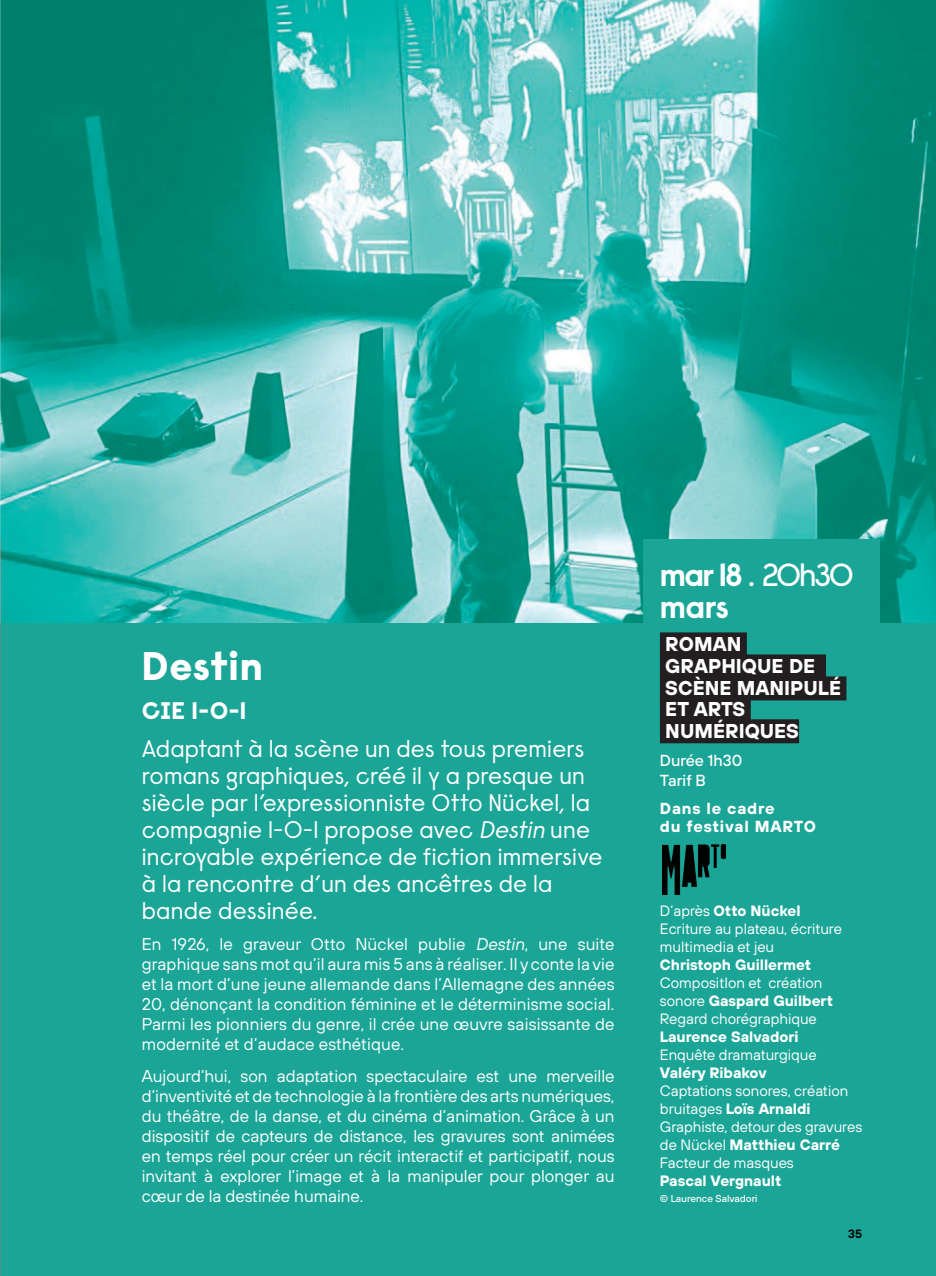
<style>
.page{position:relative;width:936px;height:1276px;background:#fff}
.page>*{position:absolute;margin:0;border:0;box-sizing:border-box;transform-origin:0 0}
.t1{font:800 40px "Raisonne";letter-spacing:.02em;color:#fff}
.t2{font:700 32px/32px "Raisonne";color:#fff}
.t3{font:24px/27px "Raisonne";letter-spacing:.01em;color:#fff}
.t4{font:800 24px "Raisonne";color:#fff}
.t5{font:700 20px/21.8px "TT Hoves";color:#fff}
.t6{font:17px/20px "TT Hoves";color:#fff;text-align:justify}
.t7{font:700 16px/18px "TT Hoves";letter-spacing:.05em;color:#fff}
.t8{font:500 16px/20px "TT Hoves";color:#fff}
.t9{font:15px/18px "TT Hoves";color:#fff}
.t10{font:700 15px "TT Hoves";color:#fff}
.t11{font:600 12px "TT Hoves";color:#000001}
.t12{font:500 10px "TT Hoves";color:#fff}
.s1{font-style:italic}
.s2{font-weight:400}
.s3{font-weight:700}
</style>
<div class="page">
<img style="left:1px;top:0;width:934px;height:624px">
<img style="left:0;top:0;width:1px;height:680px">
<div style="left:0;top:624px;width:935px;height:652px;background:#1aa597"></div>
<div style="left:643px;top:539px;width:236px;height:680px;background:#1aa597"></div>
<div style="left:660px;top:632px;width:86px;height:24px;background:#231f20"></div>
<div style="left:660px;top:654px;width:166px;height:24px;background:#231f20"></div>
<div style="left:660px;top:676px;width:186px;height:24px;background:#231f20"></div>
<div style="left:660px;top:697px;width:90px;height:24px;background:#231f20"></div>
<div style="left:660px;top:719px;width:139px;height:24px;background:#231f20"></div>
<img style="left:662px;top:845px;width:63px;height:49px">
<h1 class="t1" style="left:142px;top:639px;width:122px">Destin</h1>
<h3 class="t4" style="left:142px;top:693px;width:106px">CIE 1-0-1</h3>
<p class="t3" style="left:142px;top:734px;width:462px">Adaptant à la scène un des tous premiers romans graphiques, créé il y a presque un siècle par l’expressionniste Otto Nückel, la compagnie 1-0-1 propose avec <span class="s1">Destin</span> une incroyable expérience de fiction immersive à la rencontre d’un des ancêtres de la bande dessinée.</p>
<p class="t6" style="left:142px;top:934px;width:474px">En 1926, le graveur Otto Nückel publie <span class="s1">Destin</span>, une suite graphique sans mot qu’il aura mis 5 ans à réaliser. Il y conte la vie et la mort d’une jeune allemande dans l’Allemagne des années 20, dénonçant la condition féminine et le déterminisme social.<br>Parmi les pionniers du genre, il crée une œuvre saisissante de modernité et d’audace esthétique.</p>
<p class="t6" style="left:142px;top:1065px;width:474px">Aujourd’hui, son adaptation spectaculaire est une merveille d’inventivité et de technologie à la frontière des arts numériques, du théâtre, de la danse, et du cinéma d’animation. Grâce à un dispositif de capteurs de distance, les gravures sont animées en temps réel pour créer un récit interactif et participatif, nous invitant à explorer l’image et à la manipuler pour plonger au cœur de la destinée humaine.</p>
<h2 class="t2" style="left:660px;top:558px;width:196px">mar 18 <span class="s2">. 20h30 </span>mars</h2>
<p class="t5" style="left:665px;top:632px;width:177px">ROMAN<br>GRAPHIQUE DE<br>SCÈNE MANIPULÉ<br>ET ARTS<br>NUMÉRIQUES</p>
<p class="t8" style="left:660px;top:750px;width:84px">Durée 1h30<br>Tarif B</p>
<p class="t7" style="left:660px;top:799px;width:157px">Dans le cadre<br>du festival MARTO</p>
<p class="t9" style="left:660px;top:902px;width:183px">D’après <span class="s3">Otto Nückel<br></span>Ecriture au plateau, écriture multimedia et jeu</p>
<p class="t10" style="left:660px;top:955px;width:153px">Christoph Guillermet</p>
<p class="t9" style="left:660px;top:974px;width:175px">CompositIon et création sonore <span class="s3">Gaspard Guilbert<br></span>Regard chorégraphique</p>
<p class="t10" style="left:660px;top:1027px;width:140px">Laurence Salvadori</p>
<p class="t9" style="left:660px;top:1046px;width:158px">Enquête dramaturgique</p>
<p class="t10" style="left:660px;top:1063px;width:108px">Valéry Ribakov</p>
<p class="t9" style="left:660px;top:1082px;width:204px">Captations sonores, création bruitages <span class="s3">Loïs Arnaldi<br></span>Graphiste, detour des gravures de Nückel <span class="s3">Matthieu Carré<br></span>Facteur de masques</p>
<p class="t10" style="left:660px;top:1171px;width:123px">Pascal Vergnault</p>
<p class="t12" style="left:660px;top:1192px;width:99px">© Laurence Salvadori</p>
<p class="t11" style="left:848px;top:1225px;width:15px">35</p>
</div>
